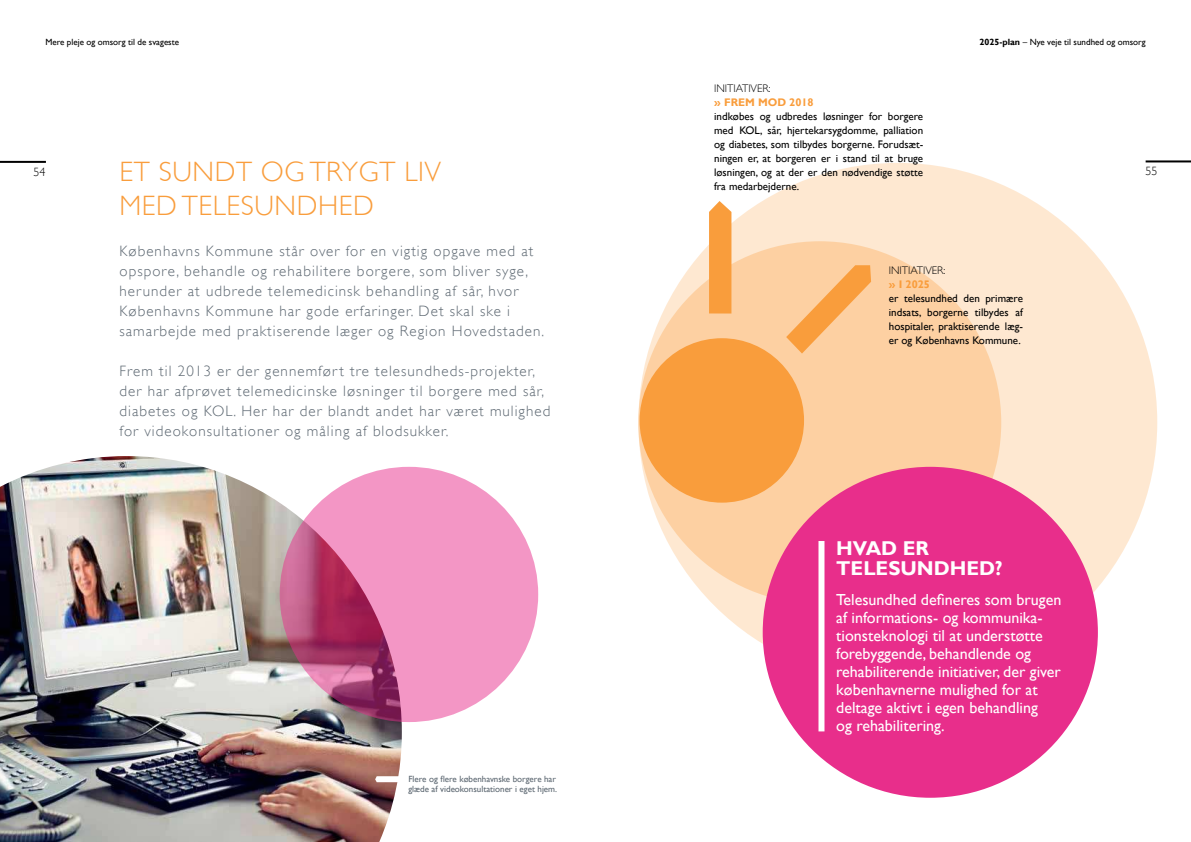
<style>
.page{position:relative;width:1191px;height:842px;background:#fff}
.page>*{position:absolute;margin:0;border:0;box-sizing:border-box;transform-origin:0 0}
.t1{font:300 28px/33.6px "Gill Sans";letter-spacing:.02em;color:#f99d3c}
.t2{font:700 20px/20px "Gill Sans";color:#fff}
.t3{font:16px/18px "Gill Sans";color:#fff}
.t4{font:300 15px/20px "Gill Sans";letter-spacing:.07em;color:#5c6771}
.t5{font:300 12px "Gill Sans";color:#000}
.t6{font:11px/14px "Gill Sans";color:#000;text-align:justify}
.t7{font:300 11px "Gill Sans";color:#000}
.t8{font:700 11px "Gill Sans";color:#f99d3c}
.t9{font:9px/10px "Gill Sans";color:#5c6771}
.t10{font:9px "Gill Sans";color:#000}
.s1{font-weight:700}
.s2{font-style:italic}
</style>
<div class="page">
<div style="left:638px;top:163px;width:519px;height:519px;background:#fee8d1;border-radius:50%"></div>
<div style="left:638px;top:241px;width:363px;height:363px;background:#fdd0a2;border-radius:50%"></div>
<div style="left:639px;top:338px;width:165px;height:165px;background:#f99d3c;border-radius:50%"></div>
<div style="left:709px;top:201px;width:22px;height:112px;background:#f99d3c"></div>
<svg style="left:786px;top:265px;width:85px;height:89px"></svg>
<div style="left:762px;top:467px;width:335px;height:331px;background:#e82e8b;border-radius:50%"></div>
<div style="left:818px;top:541px;width:6px;height:190px;background:#fff"></div>
<img style="left:0;top:456px;width:402px;height:386px">
<svg style="left:375px;top:776px;width:24px;height:6px"></svg>
<svg style="left:280px;top:467px;width:258px;height:255px;background:#df7dad"></svg>
<hr style="left:1145px;top:160px;width:46px;height:2px;background:#000">
<hr style="left:0;top:161px;width:46px;height:2px;background:#000">
<p class="t10" style="left:45px;top:38px;width:135px">Mere pleje og omsorg til de svageste</p>
<p class="t5" style="left:33px;top:167px;width:13px">54</p>
<h1 class="t1" style="left:119px;top:157px;width:323px">ET SUNDT OG TRYGT LIV<br>MED TELESUNDHED</h1>
<p class="t4" style="left:119px;top:242px;width:426px">Københavns Kommune står over for en vigtig opgave med at opspore, behandle og rehabilitere borgere, som bliver syge, herunder at udbrede telemedicinsk behandling af sår, hvor Københavns Kommune har gode erfaringer. Det skal ske i samarbejde med praktiserende læger og Region Hovedstaden.</p>
<p class="t4" style="left:119px;top:362px;width:432px">Frem til 2013 er der gennemført tre telesundheds-projekter, der har afprøvet telemedicinske løsninger til borgere med sår, diabetes og KOL. Her har der blandt andet har været mulighed for videokonsultationer og måling af blodsukker.</p>
<p class="t9" style="left:408px;top:774px;width:150px">Flere og flere københavnske borgere har glæde af videokonsultationer i eget hjem.</p>
<p class="t7" style="left:714px;top:84px;width:58px">INITIATIVER:</p>
<p class="t8" style="left:714px;top:97px;width:101px">» FREM MOD 2018</p>
<p class="t6" style="left:714px;top:110px;width:210px">indkøbes og udbredes løsninger for borgere med KOL, sår, hjertekarsygdomme, palliation og diabetes, som tilbydes borgerne. Forudsæt&shy;ningen er, at borgeren er i stand til at bruge løsningen, og at der er den nødvendige støtte fra medarbejderne.</p>
<p class="t10" style="left:979px;top:38px;width:167px"><span class="s1">2025-plan</span> <span class="s2">–</span> Nye veje til sundhed og omsorg</p>
<p class="t5" style="left:1145px;top:166px;width:13px">55</p>
<p class="t7" style="left:889px;top:266px;width:58px">INITIATIVER:</p>
<p class="t8" style="left:889px;top:279px;width:43px">» I 2025</p>
<p class="t6" style="left:889px;top:292px;width:136px">er telesundhed den primære indsats, borgerne tilbydes af hospitaler, praktiserende læg&shy;er og Københavns Kommune.</p>
<h2 class="t2" style="left:836px;top:539px;width:168px">HVAD ER<br>TELESUNDHED?</h2>
<p class="t3" style="left:836px;top:590px;width:227px">Telesundhed defineres som brugen af informations- og kommunika&shy;tionsteknologi til at understøtte forebyggende, behandlende og rehabiliterende initiativer, der giver københavnerne mulighed for at deltage aktivt i egen behandling<br>og rehabilitering.</p>
</div>
